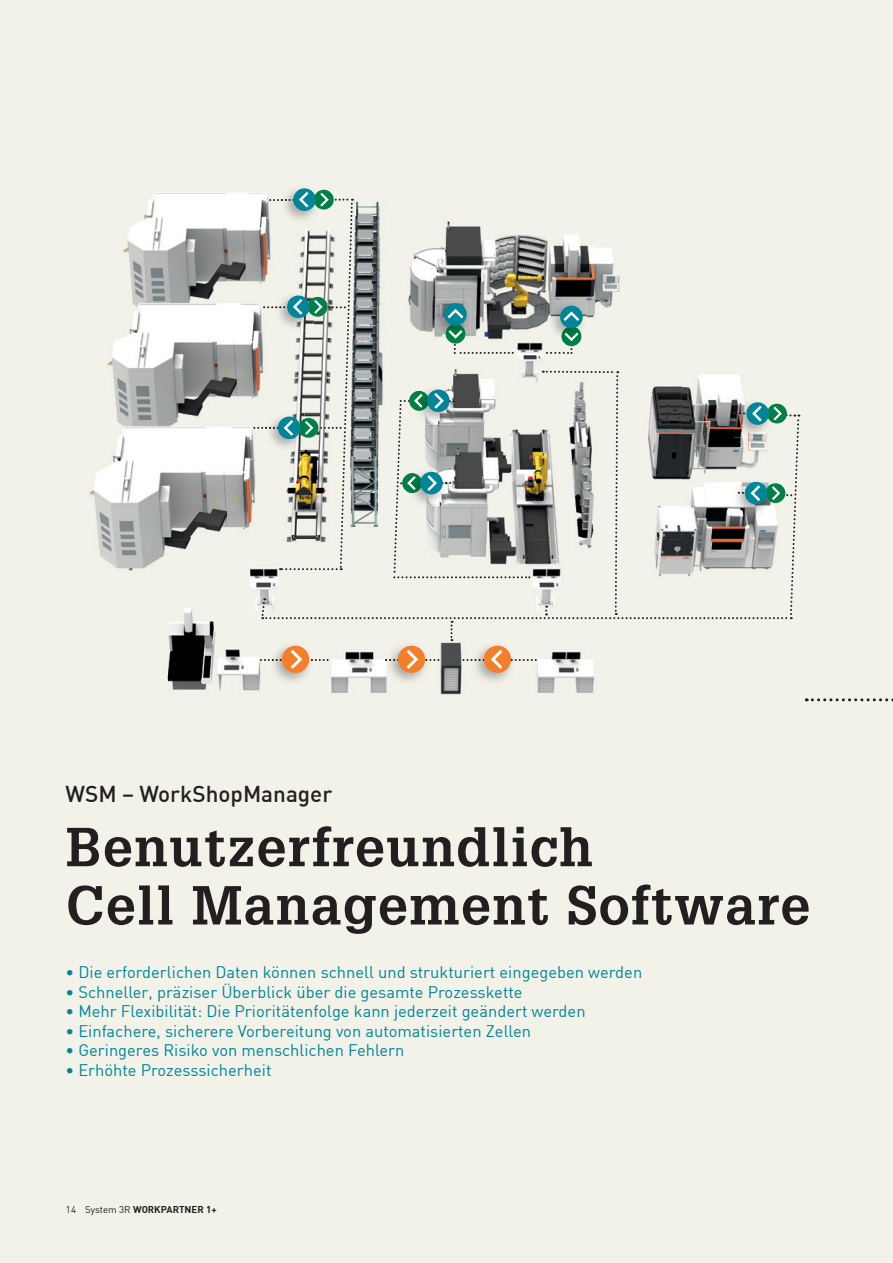
<style>
.page{position:relative;width:893px;height:1263px;background:#f2f2e9}
.page>*{position:absolute;margin:0;border:0;box-sizing:border-box;transform-origin:0 0}
.t1{font:700 53.55px/58.2px "Glypha LT Pro";letter-spacing:.025em;color:#231f20}
.t2{font:500 22.5px "DIN";color:#231f20}
.t3{font:16.5px "DIN";color:#008599}
.t4{font:700 9.75px "DIN";color:#231f20}
.s1{font-weight:400}
</style>
<div class="page">
<img style="left:89px;top:192px;width:743px;height:510px">
<img style="left:270px;top:642px;width:43px;height:43px">
<svg style="left:282px;top:646px;width:27px;height:27px"></svg>
<svg style="left:260px;top:647px;width:69px;height:25px"></svg>
<img style="left:386px;top:642px;width:43px;height:43px">
<svg style="left:398px;top:646px;width:27px;height:27px"></svg>
<svg style="left:385px;top:647px;width:54px;height:25px"></svg>
<img style="left:472px;top:642px;width:43px;height:43px">
<svg style="left:484px;top:646px;width:27px;height:27px"></svg>
<svg style="left:462px;top:647px;width:75px;height:25px"></svg>
<svg style="left:253px;top:189px;width:547px;height:452px"></svg>
<svg style="left:806px;top:698px;width:87px;height:3px"></svg>
<h2 class="t2" style="left:66px;top:779px;width:268px">WSM – WorkShopManager</h2>
<h1 class="t1" style="left:66px;top:817px;width:746px">Benutzerfreundlich<br>Cell Management Software</h1>
<p class="t3" style="left:66px;top:962px;width:578px">• Die erforderlichen Daten können schnell und strukturiert eingegeben werden</p>
<p class="t3" style="left:66px;top:981px;width:459px">• Schneller, präziser Überblick über die gesamte Prozesskette</p>
<p class="t3" style="left:66px;top:1001px;width:522px">• Mehr Flexibilität: Die Prioritätenfolge kann jederzeit geändert werden</p>
<p class="t3" style="left:66px;top:1020px;width:467px">• Einfachere, sicherere Vorbereitung von automatisierten Zellen</p>
<p class="t3" style="left:66px;top:1040px;width:340px">• Geringeres Risiko von menschlichen Fehlern</p>
<p class="t3" style="left:66px;top:1059px;width:207px">• Erhöhte Prozesssicherheit</p>
<p class="t4" style="left:66px;top:1203px;width:152px"><span class="s1">14 System 3R</span> WORKPARTNER 1+</p>
</div>
